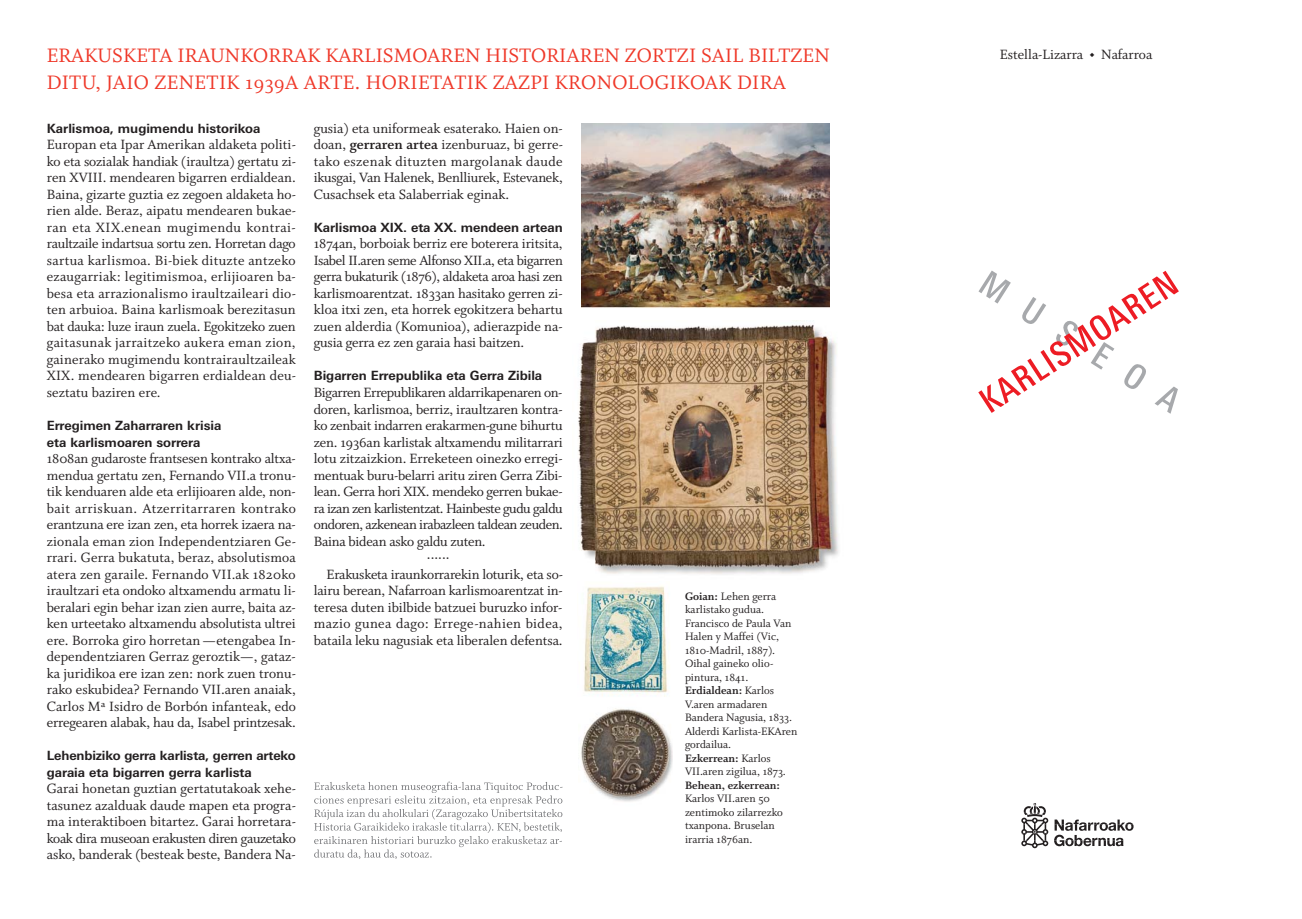
<style>
.page{position:relative;width:1302px;height:919px;background:#fff}
.page>*{position:absolute;margin:0;border:0;box-sizing:border-box;transform-origin:0 0}
.t1{font:21.75px "Whitman Roman Os F";letter-spacing:.005em;color:#ef3829}
.t2{font:15px/16.5px "Whitman Roman Os F";letter-spacing:-.01em;color:#231f20;text-align:justify}
.t3{font:15px "Whitman Roman Os F";letter-spacing:-.035em;color:#231f20}
.t4{font:15px "Whitman Roman Os F";letter-spacing:-.03em;color:#231f20}
.t5{font:15px "Whitman Roman Os F";letter-spacing:.025em;color:#231f20}
.t6{font:700 12.75px/16.5px "Linotype Univers Basic";color:#231f20}
.t7{font:12px/13.5px "Whitman Roman Os F";color:#231f20}
.t8{font:12px "Whitman Bold Os F";color:#231f20}
.s1{font-family:"Whitman Bold Os F"}
.s2{font-family:"Whitman Roman Os F"}
</style>
<div class="page">
<svg style="left:314px;top:782px;width:72px;height:8px"></svg>
<svg style="left:314px;top:796px;width:73px;height:63px"></svg>
<svg style="left:978px;top:270px;width:200px;height:144px"></svg>
<img style="left:581px;top:123px;width:248px;height:185px">
<img style="left:581px;top:586px;width:91px;height:216px">
<img style="left:578px;top:320px;width:261px;height:255px">
<svg style="left:1021px;top:803px;width:112px;height:45px"></svg>
<h1 class="t1" style="left:47px;top:47px;width:784px">ERAKUSKETA IRAUNKORRAK KARLISMOAREN HISTORIAREN ZORTZI SAIL BILTZEN</h1>
<p class="t2" style="left:999px;top:48px;width:154px">Estella-Lizarra ◆ Nafarroa</p>
<h1 class="t1" style="left:47px;top:74px;width:740px">DITU, JAIO ZENETIK 1939A ARTE. HORIETATIK ZAZPI KRONOLOGIKOAK DIRA</h1>
<p class="t6" style="left:47px;top:121px;width:215px">Karlismoa, mugimendu historikoa</p>
<p class="t2" style="left:47px;top:138px;width:251px">Europan eta Ipar Amerikan aldaketa politi&shy;ko eta sozialak handiak (iraultza) gertatu zi&shy;ren XVIII. mendearen bigarren erdialdean.<br>Baina, gizarte guztia ez zegoen aldaketa ho&shy;rien alde. Beraz, aipatu mendearen bukae&shy;ran eta XIX.enean mugimendu kontrai&shy;raultzaile indartsua sortu zen. Horretan dago sartua karlismoa. Bi-biek dituzte antzeko ezaugarriak: legitimismoa, erlijioaren ba&shy;besa eta arrazionalismo iraultzaileari dio&shy;ten arbuioa. Baina karlismoak berezitasun bat dauka: luze iraun zuela. Egokitzeko zuen gaitasunak jarraitzeko aukera eman zion, gainerako mugimendu kontrairaultzaileak XIX. mendearen bigarren erdialdean deu&shy;seztatu baziren ere.</p>
<p class="t6" style="left:47px;top:418px;width:176px">Erregimen Zaharraren krisia eta karlismoaren sorrera</p>
<p class="t2" style="left:47px;top:451px;width:251px">1808an gudaroste frantsesen kontrako altxa&shy;mendua gertatu zen, Fernando VII.a tronu&shy;tik kenduaren alde eta erlijioaren alde, non&shy;bait arriskuan. Atzerritarraren kontrako erantzuna ere izan zen, eta horrek izaera na&shy;zionala eman zion Independentziaren Ge&shy;rrari. Gerra bukatuta, beraz, absolutismoa atera zen garaile. Fernando VII.ak 1820ko iraultzari eta ondoko altxamendu armatu li&shy;beralari egin behar izan zien aurre, baita az&shy;ken urteetako altxamendu absolutista ultrei ere. Borroka giro horretan —etengabea In&shy;dependentziaren Gerraz geroztik—, gataz&shy;ka juridikoa ere izan zen: nork zuen tronu&shy;rako eskubidea? Fernando VII.aren anaiak, Carlos Mª Isidro de Borbón infanteak, edo erregearen alabak, hau da, Isabel printzesak.</p>
<p class="t6" style="left:47px;top:748px;width:250px">Lehenbiziko gerra karlista, gerren arteko garaia eta bigarren gerra karlista</p>
<p class="t2" style="left:47px;top:781px;width:251px">Garai honetan guztian gertatutakoak xehe&shy;tasunez azalduak daude mapen eta progra&shy;ma interaktiboen bitartez. Garai horretara&shy;koak dira museoan erakusten diren gauzetako asko, banderak (besteak beste, Bandera Na-</p>
<p class="t2" style="left:314px;top:121px;width:251px">gusia) eta uniformeak esaterako. Haien on&shy;doan, <span class="s1">gerraren artea</span> izenburuaz, bi gerre&shy;tako eszenak dituzten margolanak daude ikusgai, Van Halenek, Benlliurek, Estevanek, Cusachsek eta Salaberriak eginak.</p>
<p class="t6" style="left:314px;top:220px;width:250px">Karlismoa XIX. eta XX. mendeen artean</p>
<p class="t2" style="left:314px;top:237px;width:250px">1874an, borboiak berriz ere boterera iritsita, Isabel II.aren seme Alfonso XII.a, eta bigarren gerra bukaturik (1876), aldaketa aroa hasi zen karlismoarentzat. 1833an hasitako gerren zi&shy;kloa itxi zen, eta horrek egokitzera behartu zuen alderdia (Komunioa), adierazpide na&shy;gusia gerra ez zen garaia hasi baitzen.</p>
<p class="t6" style="left:314px;top:369px;width:230px">Bigarren Errepublika eta Gerra Zibila</p>
<p class="t2" style="left:314px;top:385px;width:250px">Bigarren Errepublikaren aldarrikapenaren on-</p>
<p class="t2" style="left:314px;top:402px;width:250px">doren, karlismoa, berriz, iraultzaren kontra-</p>
<p class="t2" style="left:314px;top:418px;width:250px">ko zenbait indarren erakarmen-gune bihurtu</p>
<p class="t2" style="left:314px;top:435px;width:250px">zen. 1936an karlistak altxamendu militarrari</p>
<p class="t2" style="left:314px;top:451px;width:250px">lotu zitzaizkion. Erreketeen oinezko erregi-</p>
<p class="t2" style="left:314px;top:468px;width:250px">mentuak buru-belarri aritu ziren Gerra Zibi-</p>
<p class="t2" style="left:314px;top:484px;width:250px">lean. Gerra hori XIX. mendeko gerren bukae-</p>
<p class="t3" style="left:314px;top:502px;width:250px">ra izan zen karlistentzat. Hainbeste gudu galdu</p>
<p class="t4" style="left:314px;top:519px;width:250px">ondoren, azkenean irabazleen taldean zeuden.</p>
<p class="t2" style="left:314px;top:534px;width:173px">Baina bidean asko galdu zuten.</p>
<p class="t2" style="left:427px;top:550px;width:24px">······</p>
<p class="t2" style="left:326px;top:567px;width:238px">Erakusketa iraunkorrarekin loturik, eta so-</p>
<p class="t2" style="left:314px;top:583px;width:250px">lairu berean, Nafarroan karlismoarentzat in-</p>
<p class="t2" style="left:314px;top:600px;width:250px">teresa duten ibilbide batzuei buruzko infor-</p>
<p class="t5" style="left:314px;top:618px;width:250px">mazio gunea dago: Errege-nahien bidea,</p>
<p class="t2" style="left:314px;top:633px;width:250px">bataila leku nagusiak eta liberalen defentsa.</p>
<p class="t7" style="left:685px;top:590px;width:108px"><span class="s1">Goian:</span> Lehen gerra karlistako gudua.<br>Francisco de Paula Van<br>Halen y Maffei (Vic,<br>1810-Madril, 1887).<br>Oihal gaineko olio&shy;pintura, 1841.</p>
<p class="t8" style="left:685px;top:686px;width:91px">Erdialdean: <span class="s2">Karlos</span></p>
<p class="t7" style="left:685px;top:698px;width:114px">V.aren armadaren<br>Bandera Nagusia, 1833.<br>Alderdi Karlista-EKAren gordailua.</p>
<p class="t8" style="left:685px;top:753px;width:87px">Ezkerrean: <span class="s2">Karlos</span></p>
<p class="t7" style="left:685px;top:766px;width:102px">VII.aren zigilua, 1873.</p>
<p class="t8" style="left:685px;top:780px;width:97px">Behean, ezkerrean:</p>
<p class="t7" style="left:685px;top:793px;width:99px">Karlos VII.aren 50 zentimoko zilarrezko txanpona. Bruselan irarria 1876an.</p>
</div>
